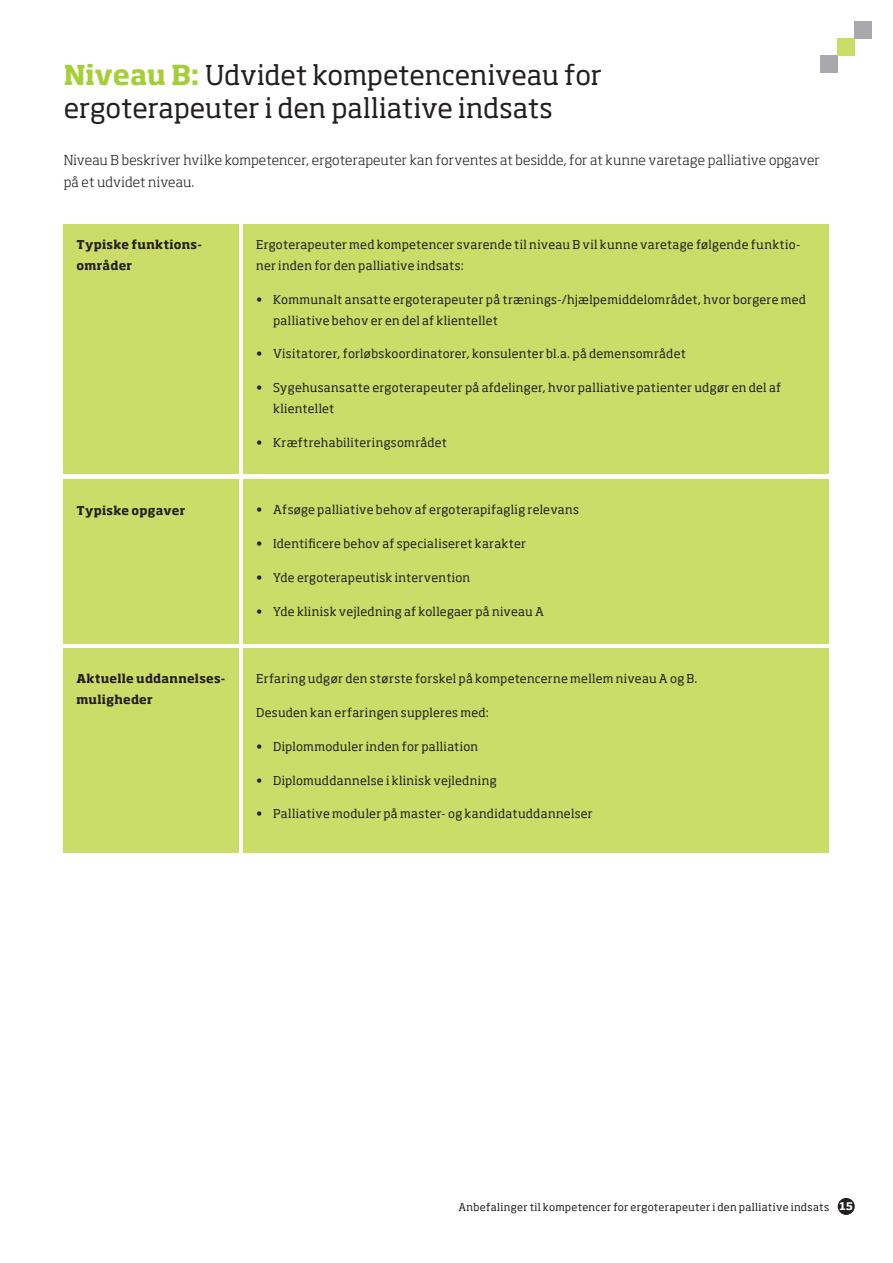
<style>
.page{position:relative;width:893px;height:1263px;background:#fff}
.page>*{position:absolute;margin:0;border:0;box-sizing:border-box;transform-origin:0 0}
.t1{font:27px/33px "Soho Std";letter-spacing:-.01em;color:#231f20}
.t2{font:300 13.5px/21.8px "Soho Std";letter-spacing:.005em;color:#231f20}
.t3{font:12px/21px "Soho Std";letter-spacing:.02em;color:#231f20}
.t4{font:700 12px/21px "Soho Std";letter-spacing:.02em;color:#231f20}
.t5{font:10.5px "Soho Std";letter-spacing:.025em;color:#231f20}
.s1{font-weight:700;color:#a6ce39}
.s2{font-weight:700;color:#fff}
</style>
<div class="page">
<div style="left:64px;top:224px;width:175px;height:249px;background:#cadd68"></div>
<div style="left:64px;top:479px;width:175px;height:164px;background:#cadd68"></div>
<div style="left:64px;top:649px;width:175px;height:204px;background:#cadd68"></div>
<div style="left:243px;top:224px;width:586px;height:249px;background:#cadd68"></div>
<div style="left:243px;top:479px;width:586px;height:164px;background:#cadd68"></div>
<div style="left:243px;top:649px;width:586px;height:204px;background:#cadd68"></div>
<div style="left:838px;top:1198px;width:17px;height:17px;background:#231f20;border-radius:50%"></div>
<div style="left:821px;top:55px;width:17px;height:17px;background:#a8a9ad"></div>
<div style="left:838px;top:38px;width:17px;height:17px;background:#cadd68"></div>
<div style="left:855px;top:21px;width:17px;height:17px;background:#a8a9ad"></div>
<h1 class="t1" style="left:64px;top:58px;width:540px"><span class="s1">Niveau B:</span> Udvidet kompetenceniveau for ergoterapeuter i den palliative indsats</h1>
<p class="t2" style="left:64px;top:149px;width:757px">Niveau B beskriver hvilke kompetencer, ergoterapeuter kan forventes at besidde, for at kunne varetage palliative opgaver på et udvidet niveau.</p>
<p class="t4" style="left:77px;top:234px;width:127px">Typiske funktions&shy;områder</p>
<p class="t3" style="left:256px;top:234px;width:546px">Ergoterapeuter med kompetencer svarende til niveau B vil kunne varetage følgende funktio&shy;ner inden for den palliative indsats:</p>
<p class="t3" style="left:273px;top:289px;width:534px;text-indent:-17px">• Kommunalt ansatte ergoterapeuter på trænings-/hjælpemiddelområdet, hvor borgere med palliative behov er en del af klientellet</p>
<p class="t3" style="left:256px;top:343px;width:431px">• Visitatorer, forløbskoordinatorer, konsulenter bl.a. på demensområdet</p>
<p class="t3" style="left:273px;top:377px;width:509px;text-indent:-17px">• Sygehusansatte ergoterapeuter på afdelinger, hvor palliative patienter udgør en del af klientellet</p>
<p class="t3" style="left:256px;top:432px;width:192px">• Kræftrehabiliteringsområdet</p>
<p class="t4" style="left:77px;top:499px;width:110px">Typiske opgaver</p>
<p class="t3" style="left:256px;top:499px;width:324px">• Afsøge palliative behov af ergoterapifaglig relevans</p>
<p class="t3" style="left:256px;top:533px;width:271px">• Identificere behov af specialiseret karakter</p>
<p class="t3" style="left:256px;top:567px;width:215px">• Yde ergoterapeutisk intervention</p>
<p class="t3" style="left:256px;top:601px;width:289px">• Yde klinisk vejledning af kollegaer på niveau A</p>
<p class="t4" style="left:77px;top:668px;width:150px">Aktuelle uddannelses&shy;muligheder</p>
<p class="t3" style="left:256px;top:668px;width:443px">Erfaring udgør den største forskel på kompetencerne mellem niveau A og B.</p>
<p class="t3" style="left:256px;top:702px;width:234px">Desuden kan erfaringen suppleres med:</p>
<p class="t3" style="left:256px;top:736px;width:223px">• Diplommoduler inden for palliation</p>
<p class="t3" style="left:256px;top:769px;width:242px">• Diplomuddannelse i klinisk vejledning</p>
<p class="t3" style="left:256px;top:803px;width:338px">• Palliative moduler på master- og kandidatuddannelser</p>
<p class="t5" style="left:458px;top:1201px;width:396px">Anbefalinger til kompetencer for ergoterapeuter i den palliative indsats <span class="s2">15</span></p>
</div>
